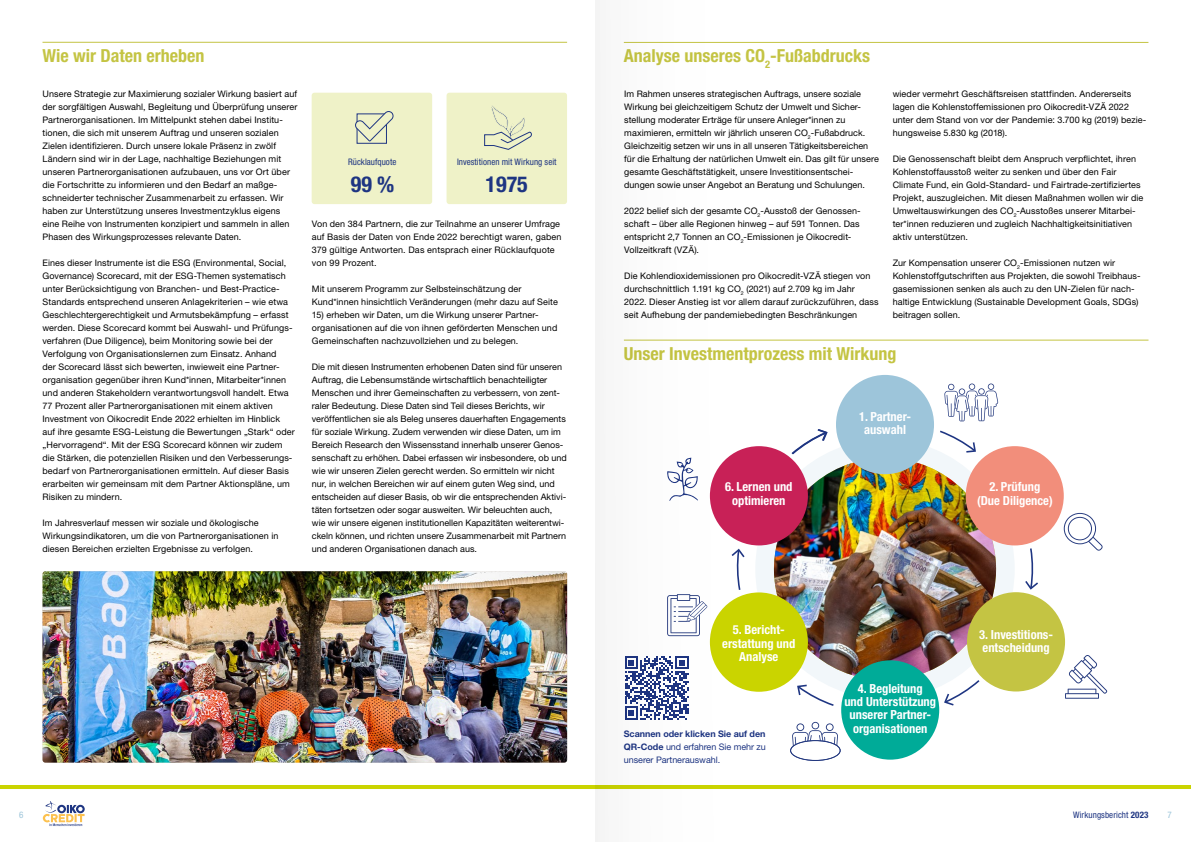
<style>
.page{position:relative;width:1191px;height:842px;background:#fff}
.page>*{position:absolute;margin:0;border:0;box-sizing:border-box;transform-origin:0 0}
.t1{font:700 condensed 22px "Helvetica Neue LT Std";color:#1e3582}
.t2{font:700 condensed 18px "Helvetica Neue LT Std";color:#c4c443}
.t3{font:700 condensed 12.5px/13.4px "Helvetica Neue LT Std";color:#fff;text-align:center}
.t4{font:9px/13px "Helvetica Neue LT Std";letter-spacing:.01em;color:#000}
.t5{font:9px/13px "Helvetica Neue LT Std";letter-spacing:-.005em;color:#1e3582;text-align:justify}
.t6{font:condensed 9px "Helvetica Neue LT Std";letter-spacing:.01em;color:#1e3582}
.t7{font:condensed 9px "Helvetica Neue LT Std";color:#9dc5da}
.s1{font-weight:700}
</style>
<div class="page">
<svg style="left:43px;top:801px;width:42px;height:25px"></svg>
<hr style="left:42px;top:42px;width:525px;height:1px;background:#c4c443">
<hr style="left:624px;top:42px;width:524px;height:1px;background:#c4c443">
<div style="left:312px;top:93px;width:120px;height:111px;background:#eff2c8;border-radius:3px"></div>
<div style="left:446px;top:93px;width:121px;height:111px;background:#eff2c8;border-radius:3px"></div>
<svg style="left:356px;top:142px;width:31px;height:2px"></svg>
<svg style="left:355px;top:111px;width:39px;height:31px"></svg>
<svg style="left:484px;top:105px;width:48px;height:45px"></svg>
<hr style="left:624px;top:340px;width:524px;height:1px;background:#c4c443">
<img style="left:43px;top:571px;width:524px;height:192px">
<div style="left:755px;top:439px;width:259px;height:260px;background:#f2f7fa;border-radius:50%"></div>
<img style="left:774px;top:458px;width:222px;height:222px;border-radius:111px">
<div style="left:836px;top:375px;width:98px;height:99px;background:#9dc5da;border-radius:50%"></div>
<div style="left:965px;top:446px;width:98px;height:99px;background:#f28e7b;border-radius:50%"></div>
<div style="left:967px;top:592px;width:98px;height:99px;background:#c4c443;border-radius:50%"></div>
<div style="left:841px;top:660px;width:98px;height:100px;background:#00ab98;border-radius:50%"></div>
<div style="left:710px;top:592px;width:98px;height:100px;background:#cad400;border-radius:50%"></div>
<div style="left:710px;top:446px;width:98px;height:99px;background:#c82157;border-radius:50%"></div>
<svg style="left:791px;top:429px;width:36px;height:25px"></svg>
<svg style="left:940px;top:431px;width:36px;height:22px"></svg>
<svg style="left:1025px;top:548px;width:13px;height:42px"></svg>
<svg style="left:944px;top:680px;width:35px;height:25px"></svg>
<svg style="left:797px;top:685px;width:36px;height:21px"></svg>
<svg style="left:734px;top:549px;width:10px;height:41px"></svg>
<svg style="left:944px;top:383px;width:54px;height:39px"></svg>
<svg style="left:1063px;top:513px;width:39px;height:38px"></svg>
<svg style="left:1065px;top:655px;width:42px;height:44px"></svg>
<svg style="left:790px;top:721px;width:50px;height:40px"></svg>
<hr style="left:595px;top:786px;width:596px;height:3px;background:#cad400">
<hr style="left:0;top:786px;width:595px;height:3px;background:#cad400">
<svg style="left:595px;top:0;width:139px;height:842px"></svg>
<h2 class="t2" style="left:42px;top:45px;width:163px">Wie wir Daten erheben</h2>
<h2 class="t2" style="left:624px;top:45px;width:248px">Analyse unseres CO<sub>2</sub>-Fußabdrucks</h2>
<p class="t4" style="left:43px;top:88px;width:256px">Unsere Strategie zur Maximierung sozialer Wirkung basiert auf der sorgfältigen Auswahl, Begleitung und Überprüfung unserer Partnerorganisationen. Im Mittelpunkt stehen dabei Institu&shy;tionen, die sich mit unserem Auftrag und unseren sozialen Zielen identifizieren. Durch unsere lokale Präsenz in zwölf Ländern sind wir in der Lage, nachhaltige Beziehungen mit unseren Partnerorganisationen aufzubauen, uns vor Ort über die Fortschritte zu informieren und den Bedarf an maßge&shy;schneiderter technischer Zusammenarbeit zu erfassen. Wir haben zur Unterstützung unseres Investmentzyklus eigens eine Reihe von Instrumenten konzipiert und sammeln in allen Phasen des Wirkungsprozesses relevante Daten.</p>
<p class="t4" style="left:43px;top:256px;width:254px">Eines dieser Instrumente ist die ESG (Environmental, Social, Governance) Scorecard, mit der ESG-Themen systematisch unter Berücksichtigung von Branchen- und Best-Practice-Standards entsprechend unseren Anlagekriterien – wie etwa Geschlechtergerechtigkeit und Armutsbekämpfung – erfasst werden. Diese Scorecard kommt bei Auswahl- und Prüfungs&shy;verfahren (Due Diligence), beim Monitoring sowie bei der Verfolgung von Organisationslernen zum Einsatz. Anhand<br>der Scorecard lässt sich bewerten, inwieweit eine Partner&shy;organisation gegenüber ihren Kund*innen, Mitarbeiter*innen und anderen Stakeholdern verantwortungsvoll handelt. Etwa 77 Prozent aller Partnerorganisationen mit einem aktiven Investment von Oikocredit Ende 2022 erhielten im Hinblick auf ihre gesamte ESG-Leistung die Bewertungen „Stark“ oder „Hervorragend“. Mit der ESG Scorecard können wir zudem die Stärken, die potenziellen Risiken und den Verbesserungs&shy;bedarf von Partnerorganisationen ermitteln. Auf dieser Basis erarbeiten wir gemeinsam mit dem Partner Aktionspläne, um Risiken zu mindern.</p>
<p class="t4" style="left:43px;top:516px;width:237px">Im Jahresverlauf messen wir soziale und ökologische<br>Wirkungsindikatoren, um die von Partnerorganisationen in diesen Bereichen erzielten Ergebnisse zu verfolgen.</p>
<p class="t4" style="left:892px;top:88px;width:255px">wieder vermehrt Geschäftsreisen stattfinden. Andererseits lagen die Kohlenstoffemissionen pro Oikocredit-VZÄ 2022 unter dem Stand von vor der Pandemie: 3.700 kg (2019) bezie&shy;hungsweise 5.830 kg (2018).</p>
<p class="t4" style="left:892px;top:153px;width:252px">Die Genossenschaft bleibt dem Anspruch verpflichtet, ihren Kohlenstoffausstoß weiter zu senken und über den Fair Climate Fund, ein Gold-Standard- und Fairtrade-zertifiziertes Projekt, auszugleichen. Mit diesen Maßnahmen wollen wir die Umweltauswirkungen des CO<sub>2</sub>-Ausstoßes unserer Mitarbei&shy;ter*innen reduzieren und zugleich Nachhaltigkeitsinitiativen aktiv unterstützen.</p>
<p class="t4" style="left:892px;top:257px;width:249px">Zur Kompensation unserer CO<sub>2</sub>-Emissionen nutzen wir Kohlenstoffgutschriften aus Projekten, die sowohl Treibhaus&shy;gasemissionen senken als auch zu den UN-Zielen für nach&shy;haltige Entwicklung (Sustainable Development Goals, SDGs) beitragen sollen.</p>
<p class="t4" style="left:624px;top:88px;width:256px">Im Rahmen unseres strategischen Auftrags, unsere soziale Wirkung bei gleichzeitigem Schutz der Umwelt und Sicher&shy;stellung moderater Erträge für unsere Anleger*innen zu maximieren, ermitteln wir jährlich unseren CO<sub>2</sub>-Fußabdruck.<br>Gleichzeitig setzen wir uns in all unseren Tätigkeitsbereichen für die Erhaltung der natürlichen Umwelt ein. Das gilt für unsere gesamte Geschäftstätigkeit, unsere Investitionsentschei&shy;dungen sowie unser Angebot an Beratung und Schulungen.</p>
<p class="t4" style="left:624px;top:205px;width:238px">2022 belief sich der gesamte CO<sub>2</sub>-Ausstoß der Genossen&shy;schaft – über alle Regionen hinweg – auf 591 Tonnen. Das entspricht 2,7 Tonnen an CO<sub>2</sub>-Emissionen je Oikocredit-Vollzeitkraft (VZÄ).</p>
<p class="t4" style="left:624px;top:270px;width:256px">Die Kohlendioxidemissionen pro Oikocredit-VZÄ stiegen von durchschnittlich 1.191 kg CO<sub>2</sub> (2021) auf 2.709 kg im Jahr 2022. Dieser Anstieg ist vor allem darauf zurückzuführen, dass seit Aufhebung der pandemiebedingten Beschränkungen</p>
<p class="t6" style="left:348px;top:156px;width:50px">Rücklaufquote</p>
<p class="t6" style="left:457px;top:156px;width:101px">Investitionen mit Wirkung seit</p>
<h1 class="t1" style="left:351px;top:171px;width:45px">99 %</h1>
<h1 class="t1" style="left:485px;top:171px;width:44px">1975</h1>
<p class="t4" style="left:312px;top:218px;width:251px">Von den 384 Partnern, die zur Teilnahme an unserer Umfrage auf Basis der Daten von Ende 2022 berechtigt waren, gaben 379 gültige Antworten. Das entsprach einer Rücklaufquote von 99 Prozent.</p>
<p class="t4" style="left:312px;top:283px;width:247px">Mit unserem Programm zur Selbsteinschätzung der<br>Kund*innen hinsichtlich Veränderungen (mehr dazu auf Seite</p>
<p class="t4" style="left:312px;top:308px;width:247px">15) erheben wir Daten, um die Wirkung unserer Partner&shy;organisationen auf die von ihnen geförderten Menschen und<br>Gemeinschaften nachzuvollziehen und zu belegen.</p>
<p class="t4" style="left:312px;top:360px;width:256px">Die mit diesen Instrumenten erhobenen Daten sind für unseren Auftrag, die Lebensumstände wirtschaftlich benachteiligter Menschen und ihrer Gemeinschaften zu verbessern, von zent&shy;raler Bedeutung. Diese Daten sind Teil dieses Berichts, wir veröffentlichen sie als Beleg unseres dauerhaften Engagements für soziale Wirkung. Zudem verwenden wir diese Daten, um im Bereich Research den Wissensstand innerhalb unserer Genos&shy;senschaft zu erhöhen. Dabei erfassen wir insbesondere, ob und wie wir unseren Zielen gerecht werden. So ermitteln wir nicht nur, in welchen Bereichen wir auf einem guten Weg sind, und entscheiden auf dieser Basis, ob wir die entsprechenden Aktivi&shy;täten fortsetzen oder sogar ausweiten. Wir beleuchten auch, wie wir unsere eigenen institutionellen Kapazitäten weiterentwi&shy;ckeln können, und richten unsere Zusammenarbeit mit Partnern und anderen Organisationen danach aus.</p>
<h2 class="t2" style="left:624px;top:342px;width:274px">Unser Investmentprozess mit Wirkung</h2>
<h3 class="t3" style="left:859px;top:409px;width:54px">1. Partner&shy;auswahl</h3>
<h3 class="t3" style="left:977px;top:480px;width:77px">2. Prüfung (Due Diligence)</h3>
<h3 class="t3" style="left:725px;top:480px;width:69px">6. Lernen und optimieren</h3>
<h3 class="t3" style="left:722px;top:623px;width:75px">5. Bericht&shy;erstattung und<br>Analyse</h3>
<p class="t5" style="left:624px;top:727px;width:143px"><span class="s1">Scannen oder klicken Sie auf den QR-Code</span> und erfahren Sie mehr zu unserer Partnerauswahl.</p>
<h3 class="t3" style="left:844px;top:681px;width:93px">4. Begleitung<br>und Unterstützung unserer Partner&shy;organisationen</h3>
<h3 class="t3" style="left:979px;top:628px;width:74px;text-align:left">3. Investitions&shy;entscheidung</h3>
<p class="t7" style="left:19px;top:810px;width:6px">6</p>
<p class="t6" style="left:1073px;top:809px;width:77px">Wirkungsbericht <span class="s1">2023</span></p>
<p class="t7" style="left:1167px;top:810px;width:6px">7</p>
</div>
